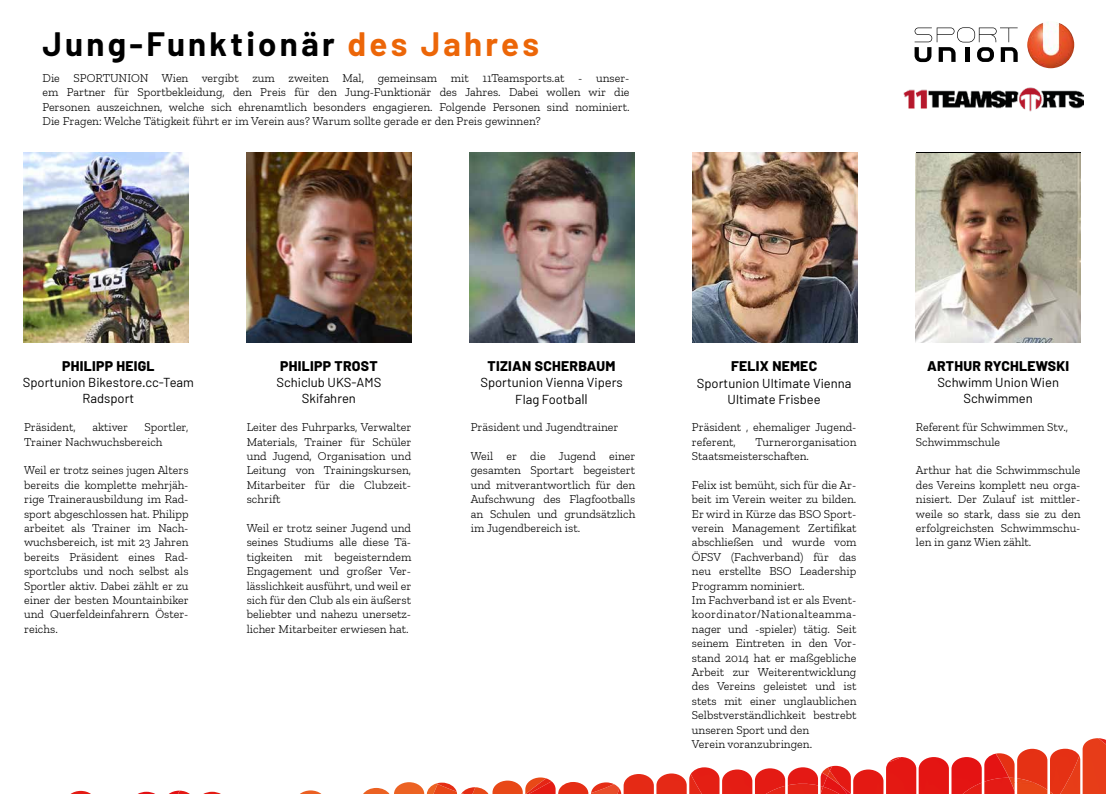
<style>
.page{position:relative;width:1106px;height:794px;background:#fff}
.page>*{position:absolute;margin:0;border:0;box-sizing:border-box;transform-origin:0 0}
.t1{font:700 33px "Barlow";letter-spacing:.1em;color:#000}
.t2{font:800 14px "Barlow";letter-spacing:.02em;color:#000}
.t3{font:13px/15.6px "Barlow";color:#000;text-align:center}
.t4{font:300 12px/14.4px "Zilla Slab";color:#000;text-align:justify}
.s1{color:#ec6608}
.s2{font-size:14px}
</style>
<div class="page">
<img style="left:23px;top:152px;width:165px;height:190px">
<img style="left:246px;top:152px;width:165px;height:190px">
<img style="left:469px;top:152px;width:165px;height:190px">
<img style="left:692px;top:152px;width:165px;height:190px">
<img style="left:915px;top:153px;width:165px;height:189px">
<img style="left:1027px;top:21px;width:47px;height:47px;border-radius:23px">
<svg style="left:914px;top:27px;width:103px;height:35px"></svg>
<img style="left:475px;top:777px;width:70px;height:17px">
<img style="left:691px;top:766px;width:139px;height:28px">
<img style="left:1079px;top:738px;width:27px;height:56px">
<img style="left:1008px;top:748px;width:71px;height:46px">
<img style="left:995px;top:753px;width:14px;height:24px">
<img style="left:830px;top:753px;width:178px;height:41px">
<svg style="left:1098px;top:738px;width:8px;height:6px"></svg>
<img style="left:363px;top:782px;width:109px;height:12px">
<img style="left:433px;top:784px;width:4px;height:10px">
<img style="left:437px;top:784px;width:27px;height:10px">
<svg style="left:472px;top:787px;width:3px;height:7px"></svg>
<svg style="left:300px;top:790px;width:22px;height:4px"></svg>
<img style="left:180px;top:790px;width:41px;height:4px">
<img style="left:614px;top:784px;width:3px;height:10px">
<img style="left:766px;top:783px;width:56px;height:11px">
<img style="left:617px;top:773px;width:85px;height:21px">
<img style="left:820px;top:786px;width:2px;height:8px">
<img style="left:551px;top:781px;width:63px;height:13px">
<img style="left:623px;top:773px;width:54px;height:6px">
<img style="left:526px;top:778px;width:25px;height:16px">
<svg style="left:822px;top:767px;width:28px;height:27px"></svg>
<img style="left:71px;top:791px;width:20px;height:3px">
<img style="left:138px;top:790px;width:42px;height:4px">
<img style="left:903px;top:87px;width:180px;height:24px">
<h1 class="t1" style="left:43px;top:23px;width:498px">Jung-Funktionär <span class="s1">des Jahres</span></h1>
<p class="t4" style="left:43px;top:71px;width:588px">Die SPORTUNION Wien vergibt zum zweiten Mal, gemeinsam mit 11Teamsports.at - unser&shy;em Partner für Sportbekleidung, den Preis für den Jung-Funktionär des Jahres. Dabei wollen wir die Personen auszeichnen, welche sich ehrenamtlich besonders engagieren. Folgende Personen sind nominiert.<br>Die Fragen: Welche Tätigkeit führt er im Verein aus? Warum sollte gerade er den Preis gewinnen?</p>
<p class="t2" style="left:62px;top:357px;width:94px">PHILIPP HEIGL</p>
<p class="t3" style="left:23px;top:374px;width:173px">Sportunion Bikestore.cc-Team<br>Radsport</p>
<p class="t4" style="left:24px;top:420px;width:166px;text-indent:120px">Sportler,<br>Trainer Nachwuchsbereich</p>
<p class="t4" style="left:24px;top:463px;width:166px">Weil er trotz seines jugen Alters bereits die komplette mehrjäh&shy;rige Trainerausbildung im Rad&shy;sport abgeschlossen hat. Philipp arbeitet als Trainer im Nach&shy;wuchsbereich, ist mit 23 Jahren bereits Präsident eines Rad&shy;sportclubs und noch selbst als Sportler aktiv. Dabei zählt er zu einer der besten Mountainbiker und Querfeldeinfahrern Öster&shy;reichs.</p>
<p class="t4" style="left:24px;top:420px;width:53px">Präsident,</p>
<p class="t4" style="left:92px;top:420px;width:37px">aktiver</p>
<p class="t2" style="left:280px;top:357px;width:99px">PHILIPP TROST</p>
<p class="t3" style="left:276px;top:374px;width:106px">Schiclub UKS-AMS<br>Skifahren</p>
<p class="t4" style="left:247px;top:420px;width:166px">Leiter des Fuhrparks, Verwalter Materials, Trainer für Schüler und Jugend, Organisation und Leitung von Trainingskursen, Mitarbeiter für die Clubzeit&shy;schrift</p>
<p class="t4" style="left:247px;top:521px;width:166px">Weil er trotz seiner Jugend und seines Studiums alle diese Tä&shy;tigkeiten mit begeisterndem Engagement und großer Ver&shy;lässlichkeit ausführt, und weil er sich für den Club als ein äußerst beliebter und nahezu unersetz&shy;licher Mitarbeiter erwiesen hat.</p>
<p class="t2" style="left:487px;top:357px;width:129px">TIZIAN SCHERBAUM</p>
<p class="t3" style="left:480px;top:373px;width:144px;line-height:16.8px">Sportunion Vienna Vipers<br>Flag Footba<span class="s2">ll</span></p>
<p class="t4" style="left:471px;top:420px;width:149px">Präsident und Jugendtrainer</p>
<p class="t4" style="left:471px;top:449px;width:166px">Weil er die Jugend einer gesamten Sportart begeistert und mitverantwortlich für den Aufschwung des Flagfootballs an Schulen und grundsätzlich im Jugendbereich ist.</p>
<p class="t2" style="left:731px;top:357px;width:87px">FELIX NEMEC</p>
<p class="t3" style="left:697px;top:375px;width:156px">Sportunion Ultimate Vienna<br>Ultimate Frisbee</p>
<p class="t4" style="left:692px;top:420px;width:166px">Präsident , ehemaliger Jugend&shy;referent,</p>
<p class="t4" style="left:692px;top:434px;width:166px;text-indent:63px">Turnerorganisation<br>Staatsmeisterschaften.</p>
<p class="t4" style="left:692px;top:477px;width:166px;text-align:left">Felix ist bemüht, sich für die Ar&shy;beit im Verein weiter zu bilden.<br>Er wird in Kürze das BSO Sport&shy;verein Management Zertifikat abschließen und wurde vom<br>ÖFSV (Fachverband) für das neu erstellte BSO Leadership<br>Programm nominiert.<br>Im Fachverband ist er als Event&shy;koordinator/Nationalteamma&shy;nager und -spieler) tätig. Seit seinem Eintreten in den Vor&shy;stand 2014 hat er maßgebliche<br>Arbeit zur Weiterentwicklung des Vereins geleistet und ist stets mit einer unglaublichen<br>Selbstverständlichkeit bestrebt unseren Sport und den<br>Verein voranzubringen.</p>
<p class="t2" style="left:927px;top:357px;width:144px">ARTHUR RYCHLEWSKI</p>
<p class="t3" style="left:937px;top:374px;width:123px">Schwimm Union Wien<br>Schwimmen</p>
<p class="t4" style="left:916px;top:420px;width:154px">Referent für Schwimmen Stv.,<br>Schwimmschule</p>
<p class="t4" style="left:916px;top:463px;width:166px">Arthur hat die Schwimmschule des Vereins komplett neu orga&shy;nisiert. Der Zulauf ist mittler&shy;weile so stark, dass sie zu den erfolgreichsten Schwimmschu&shy;len in ganz Wien zählt.</p>
</div>
